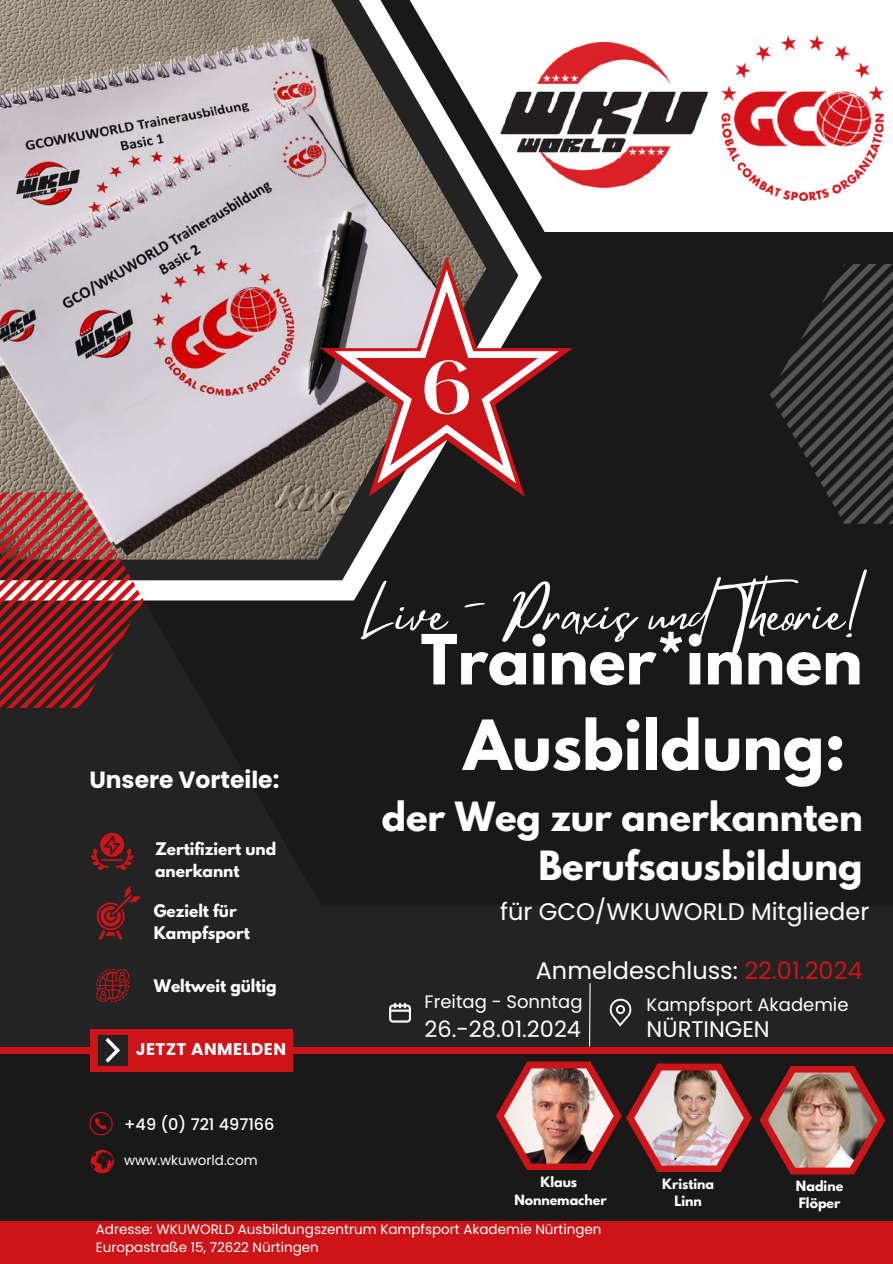
<style>
.page{position:relative;width:893px;height:1264px;background:#fff}
.page>*{position:absolute;margin:0;border:0;box-sizing:border-box;transform-origin:0 0}
.t1{font:600 64.65px "Hatton";color:#fff}
.t2{font:700 61.2px/85.5px "League Spartan";color:#fff;text-align:center}
.t3{font:51.15px "Mistrully";color:#fff}
.t4{font:700 35.7px/49.5px "League Spartan";color:#fff;text-align:right}
.t5{font:24px "Poppins";color:#fff}
.t6{font:700 23.4px "Poppins";color:#fff}
.t7{font:22.5px "Poppins";color:#fff}
.t8{font:18px "Poppins";color:#fff}
.t9{font:700 16.8px "Poppins";letter-spacing:.03em;color:#fff}
.t10{font:500 16.05px "Poppins";color:#fff}
.t11{font:700 15.45px/21.3px "League Spartan";color:#fff}
.t12{font:13.5px/18px "Poppins";color:#fff}
.t13{font:700 12.6px/16.8px "League Spartan";color:#fff;text-align:center}
.s1{color:#cd1419}
</style>
<div class="page">
<div style="left:0;top:0;width:892px;height:1263px;background:#232323"></div>
<div style="left:46px;top:0;width:846px;height:905px;background:#191919"></div>
<div style="left:393px;top:0;width:499px;height:232px;background:#fff"></div>
<svg style="left:143px;top:190px;width:399px;height:410px"></svg>
<svg style="left:143px;top:131px;width:375px;height:449px"></svg>
<img style="left:0;top:0;width:486px;height:559px">
<svg style="left:0;top:492px;width:143px;height:216px"></svg>
<svg style="left:770px;top:264px;width:122px;height:259px"></svg>
<svg style="left:320px;top:256px;width:253px;height:241px"></svg>
<svg style="left:334px;top:269px;width:224px;height:214px"></svg>
<div style="left:0;top:1052px;width:892px;height:211px;background:#191919"></div>
<div style="left:0;top:1046px;width:892px;height:7px;background:#cd1419"></div>
<div style="left:90px;top:1028px;width:203px;height:43px;background:#cd1419"></div>
<div style="left:98px;top:1034px;width:30px;height:31px;background:#232323"></div>
<svg style="left:105px;top:1038px;width:15px;height:24px"></svg>
<img style="left:496px;top:1061px;width:256px;height:111px">
<img style="left:634px;top:1070px;width:109px;height:95px">
<svg style="left:759px;top:1066px;width:126px;height:108px"></svg>
<img style="left:767px;top:1072px;width:110px;height:95px">
<div style="left:0;top:1221px;width:892px;height:42px;background:#cd1419"></div>
<svg style="left:91px;top:832px;width:42px;height:37px"></svg>
<svg style="left:97px;top:886px;width:43px;height:53px"></svg>
<svg style="left:91px;top:1149px;width:23px;height:24px"></svg>
<svg style="left:89px;top:1112px;width:24px;height:23px"></svg>
<svg style="left:96px;top:969px;width:33px;height:32px"></svg>
<img style="left:721px;top:36px;width:162px;height:164px">
<img style="left:500px;top:42px;width:207px;height:148px">
<svg style="left:609px;top:998px;width:22px;height:28px"></svg>
<svg style="left:389px;top:1002px;width:21px;height:20px"></svg>
<svg style="left:588px;top:983px;width:3px;height:64px"></svg>
<h3 class="t6" style="left:89px;top:763px;width:191px">Unsere Vorteile:</h3>
<p class="t11" style="left:155px;top:840px;width:123px">Zertifiziert und anerkannt</p>
<p class="t11" style="left:154px;top:902px;width:98px">Gezielt für<br>Kampfsport</p>
<p class="t11" style="left:154px;top:977px;width:124px">Weltweit gültig</p>
<p class="t9" style="left:136px;top:1036px;width:152px">JETZT ANMELDEN</p>
<p class="t10" style="left:124px;top:1112px;width:152px">+49 (0) 721 497166</p>
<p class="t12" style="left:124px;top:1151px;width:135px">www.wkuworld.com</p>
<h1 class="t1" style="left:420px;top:357px;width:54px">6</h1>
<h3 class="t3" style="left:362px;top:573px;width:508px">Live - Praxis und Theorie!</h3>
<h2 class="t2" style="left:421px;top:625px;width:443px">Trainer*innen<br>Ausbildung:</h2>
<h3 class="t4" style="left:382px;top:796px;width:482px">der Weg zur anerkannten<br>Berufsausbildung</h3>
<h3 class="t5" style="left:500px;top:894px;width:370px">für GCO/WKUWORLD Mitglieder</h3>
<h3 class="t5" style="left:535px;top:953px;width:328px">Anmeldeschluss: <span class="s1">22.01.2024</span></h3>
<h3 class="t8" style="left:424px;top:988px;width:159px">Freitag - Sonntag</h3>
<h3 class="t7" style="left:424px;top:1013px;width:158px">26.-28.01.2024</h3>
<h3 class="t8" style="left:646px;top:991px;width:203px">Kampfsport Akademie</h3>
<h3 class="t7" style="left:646px;top:1013px;width:125px">NÜRTINGEN</h3>
<p class="t13" style="left:514px;top:1175px;width:94px;line-height:17.5px">Klaus<br>Nonnemacher</p>
<p class="t13" style="left:795px;top:1179px;width:49px;text-align:left">Nadine<br>Flöper</p>
<p class="t13" style="left:662px;top:1177px;width:53px">Kristina<br>Linn</p>
<p class="t12" style="left:96px;top:1220px;width:507px">Adresse: WKUWORLD Ausbildungszentrum Kampfsport Akademie Nürtingen<br>Europastraße 15, 72622 Nürtingen</p>
</div>
